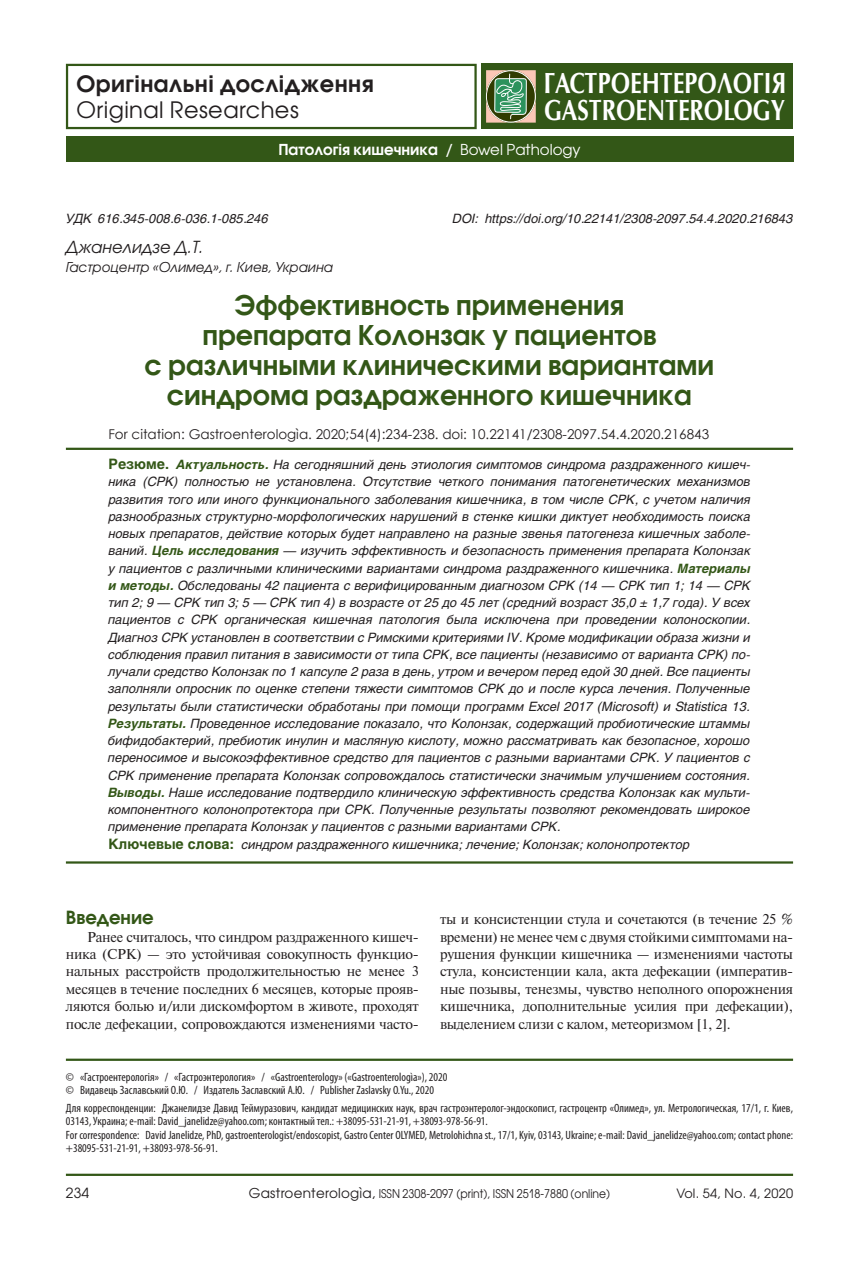
<style>
.page{position:relative;width:859px;height:1263px;background:#fff}
.page>*{position:absolute;margin:0;border:0;box-sizing:border-box;transform-origin:0 0}
.t1{font:700 27.75px/27.5px "Opium New";letter-spacing:-.005em;color:#fff;scale:.8 1}
.t2{font:700 27px/30px "Avant Garde Gothic C";color:#335717;text-align:center}
.t3{font:700 22.5px "Avant Garde Gothic C";letter-spacing:.02em;color:#231f20}
.t4{font:22.5px "Avant Garde Gothic C";letter-spacing:.02em;color:#231f20}
.t5{font:700 18px "Avant Garde Gothic C";color:#335717}
.t6{font:italic 16.5px "Avant Garde Gothic C";color:#231f20}
.t7{font:700 15px "Avant Garde Gothic C";color:#fff}
.t8{font:14.25px/17.4px "Newton C";letter-spacing:-.02em;color:#231f20;text-align:justify}
.t9{font:13.95px "Avant Garde Gothic C";color:#231f20}
.t10{font:13.5px "Century Gothic";color:#231f20}
.t11{font:italic 13.5px "Avant Garde Gothic C";color:#231f20}
.t12{font:italic 12.75px/17.2px "Helios";color:#231f20}
.t13{font:12.75px "Avant Garde Gothic C";letter-spacing:.02em;color:#231f20}
.t14{font:condensed 12px/13.5px "Myriad Pro";color:#231f20}
.t15{font:12px "Avant Garde Gothic C";color:#231f20;scale:.9 1}
.s1{font-weight:400}
.s2{font-weight:700;font-style:normal;font-size:14.25px;color:#335717}
.s3{font-weight:700;color:#335717}
.s4{font-size:13.5px}
.s5{font-family:"Century Gothic";font-size:13.8px}
.s6{font-size:13.95px}
</style>
<div class="page">
<div style="left:481px;top:64px;width:312px;height:65px;background:#335717"></div>
<svg style="left:486px;top:70px;width:50px;height:53px;background:#809873"></svg>
<div style="left:66px;top:64px;width:411px;height:65px;border:2px solid #335717"></div>
<hr style="left:66px;top:1174px;width:727px;height:2px;background:#335717">
<div style="left:66px;top:136px;width:727px;height:26px;background:#335717"></div>
<hr style="left:66px;top:448px;width:727px;height:2px;background:#335717">
<hr style="left:66px;top:861px;width:727px;height:3px;background:#335717">
<hr style="left:66px;top:1058px;width:727px;height:3px;background:#335717">
<h3 class="t3" style="left:77px;top:70px;width:299px">Оригінальні дослідження</h3>
<h3 class="t4" style="left:77px;top:97px;width:224px">Original Researches</h3>
<h1 class="t1" style="left:543px;top:69px;width:304px">ГАСТРОЕНТЕРОЛОГIЯ<br>GASTROENTEROLOGY</h1>
<p class="t7" style="left:278px;top:140px;width:304px">Патологія кишечника / <span class="s1">Bowel Pathology</span></p>
<p class="t12" style="left:66px;top:209px;width:204px">УДК 616.345-008.6-036.1-085.246</p>
<p class="t12" style="left:453px;top:209px;width:342px">DOI: https://doi.org/10.22141/2308-2097.54.4.2020.216843</p>
<p class="t6" style="left:66px;top:237px;width:139px">Джанелидзе Д.Т.</p>
<p class="t11" style="left:66px;top:259px;width:269px">Гастроцентр «Олимед», г. Киев, Украина</p>
<h2 class="t2" style="left:145px;top:289px;width:571px">Эффективность применения<br>препарата Колонзак у пациентов<br>с различными клиническими вариантами синдрома раздраженного кишечника</h2>
<p class="t10" style="left:108px;top:425px;width:602px">For citation: Gastroenterologìa. 2020;54(4):234-238. doi: 10.22141/2308-2097.54.4.2020.216843</p>
<p class="t12" style="left:108px;top:456px;width:644px"><span class="s2">Резюме.</span> <span class="s3">Актуальность.</span> На сегодняшний день этиология симптомов синдрома раздраженного кишеч&shy;ника (СРК) полностью не установлена. Отсутствие четкого понимания патогенетических механизмов развития того или иного функционального заболевания кишечника, в том числе СРК, с учетом наличия разнообразных структурно-морфологических нарушений в стенке кишки диктует необходимость поиска новых препаратов, действие которых будет направлено на разные звенья патогенеза кишечных заболе&shy;ваний. <span class="s3">Цель исследования</span> — изучить эффективность и безопасность применения препарата Колонзак у пациентов с различными клиническими вариантами синдрома раздраженного кишечника. <span class="s3">Материалы и методы.</span> Обследованы 42 пациента с верифицированным диагнозом СРК (14 — СРК тип 1; 14 — СРК тип 2; 9 — СРК тип 3; 5 — СРК тип 4) в возрасте от 25 до 45 лет (средний возраст 35,0 ± 1,7 года). У всех пациентов с СРК органическая кишечная патология была исключена при проведении колоноскопии.<br>Диагноз СРК установлен в соответствии с Римскими критериями IV. Кроме модификации образа жизни и соблюдения правил питания в зависимости от типа СРК, все пациенты (независимо от варианта СРК) по&shy;лучали средство Колонзак по 1 капсуле 2 раза в день, утром и вечером перед едой 30 дней. Все пациенты заполняли опросник по оценке степени тяжести симптомов СРК до и после курса лечения. Полученные результаты были статистически обработаны при помощи программ Excel 2017 (Microsoft) и Statistica 13.<br><span class="s3">Результаты.</span> Проведенное исследование показало, что Колонзак, содержащий пробиотические штаммы бифидобактерий, пребиотик инулин и масляную кислоту, можно рассматривать как безопасное, хорошо переносимое и высокоэффективное средство для пациентов с разными вариантами СРК. У пациентов с СРК применение препарата Колонзак сопровождалось статистически значимым улучшением состояния.<br><span class="s3">Выводы.</span> Наше исследование подтвердило клиническую эффективность средства Колонзак как мульти&shy;компонентного колонопротектора при СРК. Полученные результаты позволяют рекомендовать широкое применение препарата Колонзак у пациентов с разными вариантами СРК.<br><span class="s2">Ключевые слова:</span> синдром раздраженного кишечника; лечение; Колонзак; колонопротектор</p>
<h3 class="t5" style="left:66px;top:906px;width:89px">Введение</h3>
<p class="t8" style="left:66px;top:928px;width:354px;text-indent:21px">Ранее считалось, что синдром раздраженного кишеч&shy;ника (СРК) — это устойчивая совокупность функцио&shy;нальных расстройств продолжительностью не менее 3 месяцев в течение последних 6 месяцев, которые прояв&shy;ляются болью и/или дискомфортом в животе, проходят после дефекации, сопровождаются изменениями часто-</p>
<p class="t8" style="left:440px;top:910px;width:354px">ты и консистенции стула и сочетаются (в течение 25 % времени) не менее чем с двумя стойкими симптомами на&shy;рушения функции кишечника — изменениями частоты стула, консистенции кала, акта дефекации (императив&shy;ные позывы, тенезмы, чувство неполного опорожнения кишечника, дополнительные усилия при дефекации), выделением слизи с калом, метеоризмом [1, 2].</p>
<p class="t14" style="left:66px;top:1070px;width:383px">© «Гастроентерологія» / «Гастроэнтерология» / «Gastroenterology» («Gastroenterologìa»), 2020 © Видавець Заславський О.Ю. / Издатель Заславский А.Ю. / Publisher Zaslavsky O.Yu., 2020</p>
<p class="t14" style="left:66px;top:1101px;width:729px">Для корреспонденции: Джанелидзе Давид Теймуразович, кандидат медицинских наук, врач гастроэнтеролог-эндоскопист, гастроцентр «Олимед», ул. Метрологическая, 17/1, г. Киев, 03143, Украина; e-mail: David_janelidze@yahoo.com; контактный тел.: +38095-531-21-91, +38093-978-56-91.<br>For correspondence: David Janelidze, PhD, gastroenterologist/endoscopist, Gastro Center OLYMED, Metrolohichna st., 17/1, Kyiv, 03143, Ukraine; e-mail: David_janelidze@yahoo.com; contact phone: +38095-531-21-91, +38093-978-56-91.</p>
<p class="t9" style="left:66px;top:1185px;width:25px">234</p>
<p class="t15" style="left:249px;top:1187px;width:403px"><span class="s4">Gastroenterolog</span><span class="s5">ì</span><span class="s4">a</span><span class="s6">,</span> ISSN 2308-2097 (print), ISSN 2518-7880 (online)</p>
<p class="t13" style="left:676px;top:1186px;width:118px">Vol. 54, No. 4, 2020</p>
</div>
